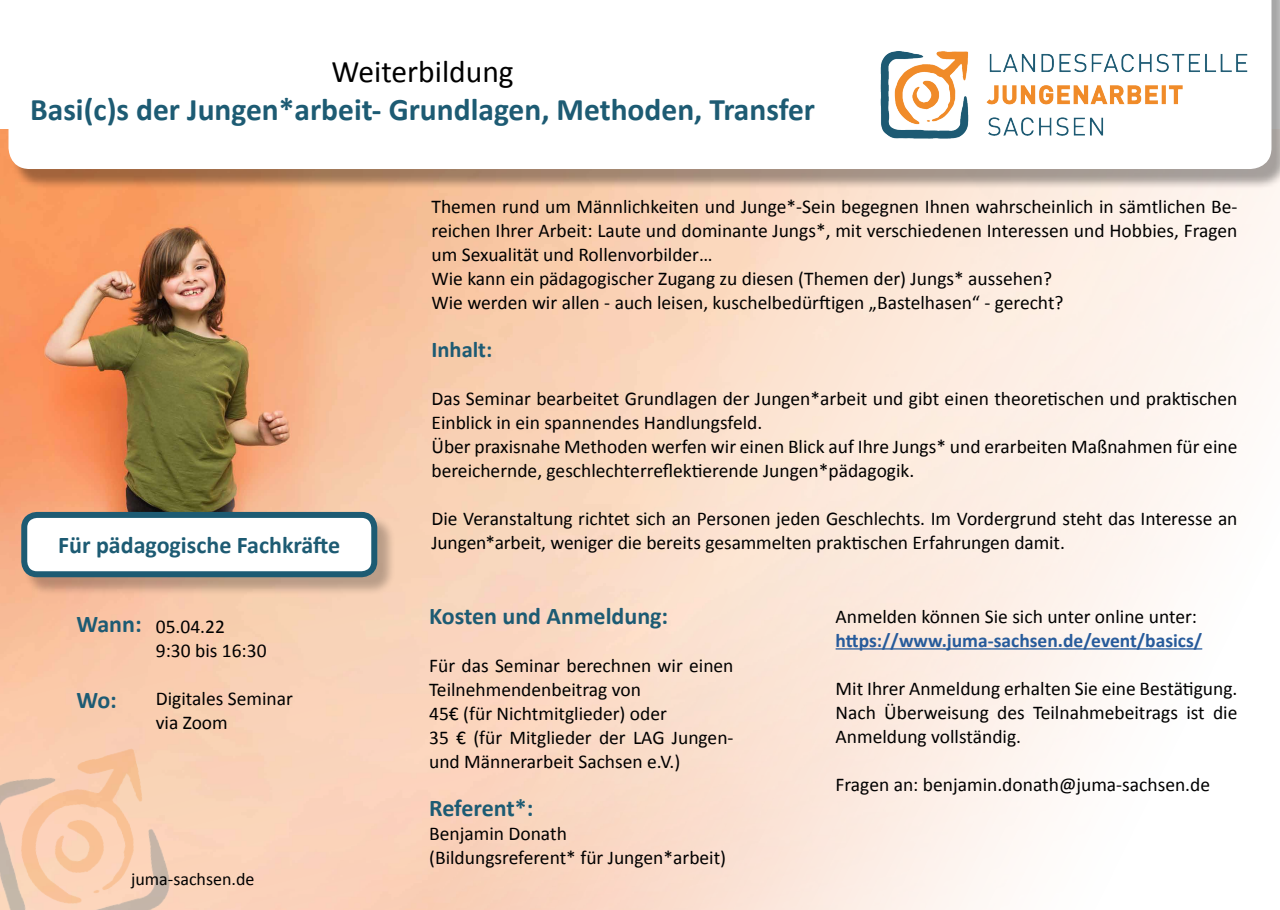
<style>
.page{position:relative;width:1280px;height:910px;background:#fff}
.page>*{position:absolute;margin:0;border:0;box-sizing:border-box;transform-origin:0 0}
.t1{font:700 31.5px "Calibri";color:#1d5b73}
.t2{font:31.5px "Calibri";color:#000}
.t3{font:700 24px "Calibri";color:#1d5b73}
.t4{font:700 22.5px "Calibri";color:#1d5b73}
.t5{font:19.5px/24px "Calibri";color:#000}
.t6{font:700 19.5px "Calibri";color:#275b9b}
.t7{font:18px "Calibri";color:#000}
</style>
<div class="page">
<img style="left:0;top:130px;width:1280px;height:780px">
<div style="left:24px;top:514px;width:372px;height:82px;background:#000;opacity:.25"></div>
<div style="left:24px;top:515px;width:350px;height:59px;background:#fff;border-radius:13px"></div>
<div style="left:21px;top:512px;width:356px;height:65px;border:6px solid #1d5b73;border-radius:13px"></div>
<div style="left:11px;top:0;width:1269px;height:190px;background:#000;opacity:.35"></div>
<svg style="left:9px;top:0;width:1262px;height:169px"></svg>
<img style="left:0;top:719px;width:188px;height:191px">
<img style="left:836px;top:15px;width:444px;height:168px">
<hr style="left:836px;top:648px;width:366px;height:2px;background:#275b9b">
<h1 class="t2" style="left:332px;top:52px;width:184px">Weiterbildung</h1>
<h1 class="t1" style="left:30px;top:87px;width:786px">Basi(c)s der Jungen*arbeit- Grundlagen, Methoden, Transfer</h1>
<p class="t3" style="left:58px;top:528px;width:284px">Für pädagogische Fachkräfte</p>
<p class="t3" style="left:77px;top:607px;width:67px">Wann:</p>
<p class="t3" style="left:77px;top:683px;width:42px">Wo:</p>
<p class="t5" style="left:156px;top:614px;width:112px">05.04.22<br>9:30 bis 16:30</p>
<p class="t5" style="left:156px;top:686px;width:139px">Digitales Seminar via Zoom</p>
<p class="t7" style="left:131px;top:868px;width:125px">juma-sachsen.de</p>
<p class="t5" style="left:431px;top:194px;width:807px">Themen rund um Männlichkeiten und Junge*-Sein begegnen Ihnen wahrscheinlich in sämtlichen Be&shy;reichen Ihrer Arbeit: Laute und dominante Jungs*, mit verschiedenen Interessen und Hobbies, Fragen um Sexualität und Rollenvorbilder…<br>Wie kann ein pädagogischer Zugang zu diesen (Themen der) Jungs* aussehen?<br>Wie werden wir allen - auch leisen, kuschelbedürftigen „Bastelhasen“ - gerecht?</p>
<p class="t4" style="left:431px;top:334px;width:62px">Inhalt:</p>
<p class="t5" style="left:431px;top:386px;width:807px">Das Seminar bearbeitet Grundlagen der Jungen*arbeit und gibt einen theoretischen und praktischen Einblick in ein spannendes Handlungsfeld.<br>Über praxisnahe Methoden werfen wir einen Blick auf Ihre Jungs* und erarbeiten Maßnahmen für eine bereichernde, geschlechterreflektierende Jungen*pädagogik.</p>
<p class="t5" style="left:431px;top:506px;width:807px">Die Veranstaltung richtet sich an Personen jeden Geschlechts. Im Vordergrund steht das Interesse an<br>Jungen*arbeit, weniger die bereits gesammelten praktischen Erfahrungen damit.</p>
<p class="t3" style="left:429px;top:599px;width:241px">Kosten und Anmeldung:</p>
<p class="t5" style="left:429px;top:653px;width:306px">Für das Seminar berechnen wir einen<br>Teilnehmendenbeitrag von<br>45€ (für Nichtmitglieder) oder<br>35 € (für Mitglieder der LAG Jungen&shy;und Männerarbeit Sachsen e.V.)</p>
<p class="t3" style="left:429px;top:791px;width:106px">Referent*:</p>
<p class="t5" style="left:429px;top:821px;width:298px">Benjamin Donath<br>(Bildungsreferent* für Jungen*arbeit)</p>
<p class="t5" style="left:836px;top:603px;width:363px">Anmelden können Sie sich unter online unter:</p>
<p class="t6" style="left:836px;top:626px;width:368px">https://www.juma-sachsen.de/event/basics/</p>
<p class="t5" style="left:836px;top:675px;width:403px;text-align:justify">Mit Ihrer Anmeldung erhalten Sie eine Bestätigung.<br>Nach Überweisung des Teilnahmebeitrags ist die Anmeldung vollständig.</p>
<p class="t5" style="left:836px;top:771px;width:376px">Fragen an: benjamin.donath@juma-sachsen.de</p>
</div>
